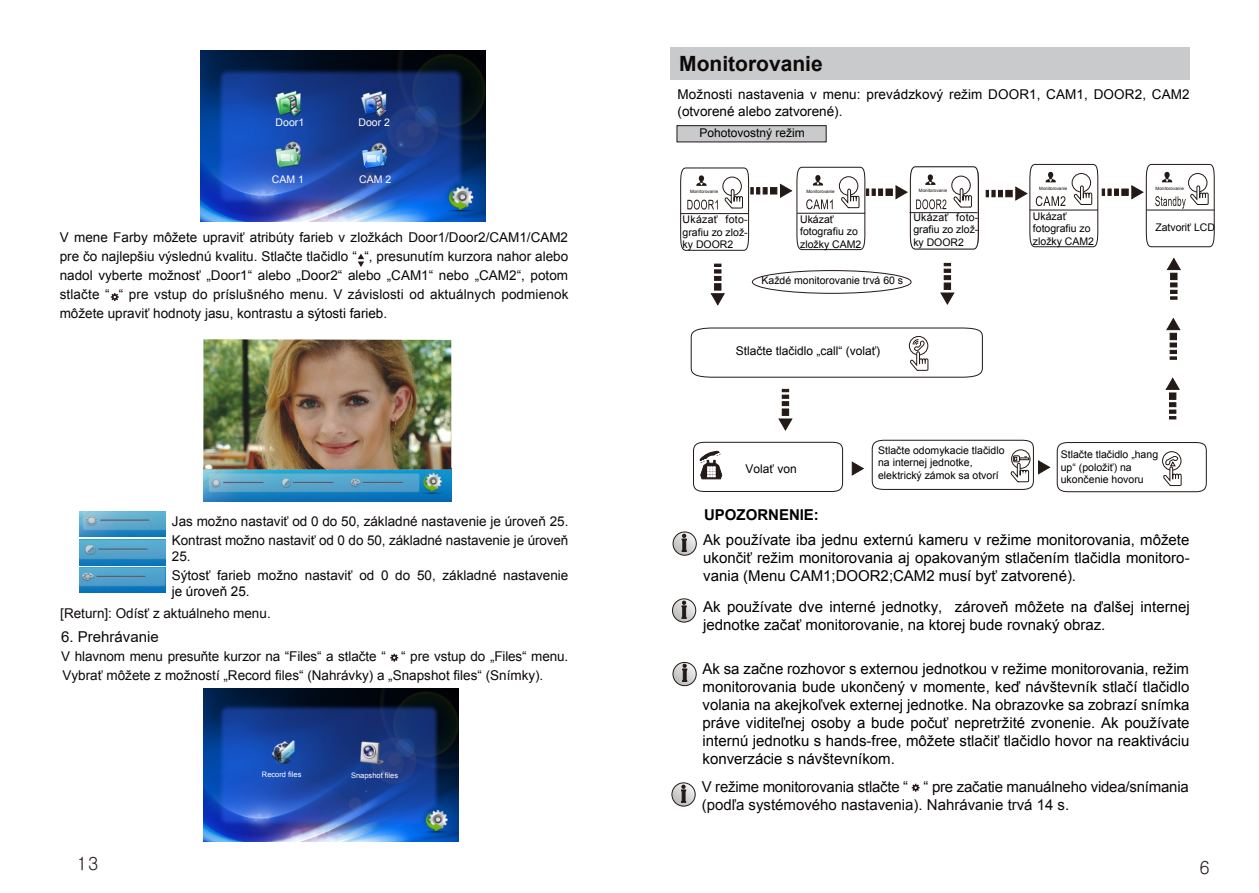
<style>
.page{position:relative;width:1259px;height:893px;background:#fff}
.page>*{position:absolute;margin:0;border:0;box-sizing:border-box;transform-origin:0 0}
.t1{font:700 21px "Arial";color:#0d0908}
.t2{font:18px "Gulim";color:#231916}
.t3{font:15px/18px "Arial";color:#000;text-align:justify}
.t4{font:15px/18px "Arial";letter-spacing:-.015em;color:#0d0908}
.t5{font:700 15px "Arial";color:#000}
.t6{font:13.5px/18.9px "Arial";color:#080807;text-align:justify}
.t7{font:13.5px/19.2px "Arial";color:#0d0908}
.t8{font:13.5px/16.2px "Arial";letter-spacing:.01em;color:#000}
.t9{font:12px "Arial";color:#000}
.t10{font:10.5px/12.6px "Arial";color:#000}
.t11{font:10.5px "Arial";color:#fff}
.t12{font:7.5px "Arial";color:#fff}
.t13{font:4.5px "Arial";color:#0d0908}
.s1{color:#000}
</style>
<div class="page">
<img style="left:200px;top:50px;width:285px;height:171px">
<img style="left:80px;top:567px;width:85px;height:26px">
<img style="left:80px;top:540px;width:85px;height:25px">
<img style="left:80px;top:511px;width:85px;height:26px">
<img style="left:203px;top:688px;width:255px;height:153px">
<img style="left:203px;top:339px;width:248px;height:9px">
<img style="left:203px;top:348px;width:248px;height:154px">
<svg style="left:358px;top:254px;width:6px;height:13px"></svg>
<svg style="left:111px;top:293px;width:8px;height:8px"></svg>
<svg style="left:390px;top:654px;width:8px;height:8px"></svg>
<div style="left:676px;top:125px;width:150px;height:17px;background:#c9cacb;border:1px solid #231916"></div>
<svg style="left:693px;top:442px;width:150px;height:50px"></svg>
<div style="left:672px;top:598px;width:24px;height:24px;border:1px solid #231916;border-radius:50%"></div>
<svg style="left:672px;top:599px;width:24px;height:23px"></svg>
<div style="left:672px;top:662px;width:24px;height:24px;border:1px solid #231916;border-radius:50%"></div>
<svg style="left:673px;top:662px;width:23px;height:24px"></svg>
<div style="left:671px;top:782px;width:24px;height:24px;border:1px solid #231916;border-radius:50%"></div>
<svg style="left:672px;top:783px;width:23px;height:23px"></svg>
<svg style="left:940px;top:263px;width:14px;height:42px"></svg>
<svg style="left:710px;top:264px;width:15px;height:41px"></svg>
<svg style="left:1165px;top:378px;width:14px;height:41px"></svg>
<svg style="left:851px;top:461px;width:13px;height:15px"></svg>
<svg style="left:778px;top:389px;width:14px;height:42px"></svg>
<svg style="left:985px;top:164px;width:229px;height:83px"></svg>
<hr style="left:1146px;top:210px;width:68px;height:1px;background:#231916">
<svg style="left:1166px;top:318px;width:14px;height:42px"></svg>
<svg style="left:1166px;top:258px;width:15px;height:42px"></svg>
<div style="left:752px;top:270px;width:159px;height:24px;border:1px solid #231916;border-radius:50%"></div>
<div style="left:670px;top:47px;width:519px;height:33px;background:#c9cacb"></div>
<div style="left:673px;top:532px;width:23px;height:24px;border:1px solid #231916;border-radius:50%"></div>
<svg style="left:673px;top:532px;width:23px;height:23px"></svg>
<svg style="left:680px;top:166px;width:298px;height:85px"></svg>
<svg style="left:691px;top:328px;width:292px;height:50px"></svg>
<svg style="left:872px;top:440px;width:178px;height:50px"></svg>
<svg style="left:1056px;top:442px;width:150px;height:50px"></svg>
<svg style="left:911px;top:784px;width:8px;height:8px"></svg>
<p class="t11" style="left:276px;top:117px;width:30px">Door1</p>
<p class="t11" style="left:358px;top:117px;width:33px">Door 2</p>
<p class="t11" style="left:272px;top:174px;width:34px">CAM 1</p>
<p class="t11" style="left:359px;top:174px;width:34px">CAM 2</p>
<p class="t6" style="left:60px;top:229px;width:510px">V mene Farby môžete upraviť atribúty farieb v zložkách Door1/Door2/CAM1/CAM2 pre čo najlepšiu výslednú kvalitu. Stlačte tlačidlo “ “, presunutím kurzora nahor alebo nadol vyberte možnosť „Door1“ alebo „Door2“ alebo „CAM1“ nebo „CAM2“, potom stlačte “ “ pre vstup do príslušného menu. V závislosti od aktuálnych podmienok môžete upraviť hodnoty jasu, kontrastu a <span class="s1">sýtosti farieb.</span></p>
<p class="t7" style="left:172px;top:512px;width:398px">Jas možno nastaviť od 0 do 50, základné nastavenie je úroveň 25.<br>Kontrast možno nastaviť od 0 do 50, základné nastavenie je úroveň</p>
<p class="t7" style="left:172px;top:547px;width:20px">25.</p>
<p class="t6" style="left:172px;top:567px;width:398px">Sýtosť farieb možno nastaviť od 0 do 50, základné nastavenie</p>
<p class="t8" style="left:172px;top:584px;width:79px">je úroveň 25.</p>
<p class="t7" style="left:60px;top:604px;width:212px">[Return]: Odísť z aktuálneho menu.</p>
<p class="t4" style="left:61px;top:628px;width:99px">6. Prehrávanie</p>
<p class="t7" style="left:61px;top:648px;width:508px">V hlavnom menu presuňte kurzor na “Files“ a stlačte “ “ pre vstup do „Files“ menu.<br>Vybrať môžete z možností „Record files“ (Nahrávky) a „Snapshot files“ (Snímky).</p>
<p class="t2" style="left:77px;top:854px;width:23px">13</p>
<p class="t12" style="left:262px;top:771px;width:41px">Record files</p>
<p class="t12" style="left:351px;top:772px;width:49px">Snapshot files</p>
<h1 class="t1" style="left:679px;top:53px;width:145px">Monitorovanie</h1>
<p class="t8" style="left:677px;top:87px;width:513px">Možnosti nastavenia v menu: prevádzkový režim DOOR1, CAM1, DOOR2, CAM2 (otvorené alebo zatvorené).</p>
<p class="t9" style="left:699px;top:127px;width:107px">Pohotovostný režim</p>
<p class="t13" style="left:690px;top:189px;width:30px">Monitorovanie</p>
<p class="t13" style="left:806px;top:189px;width:30px">Monitorovanie</p>
<p class="t13" style="left:919px;top:188px;width:30px">Monitorovanie</p>
<p class="t13" style="left:1039px;top:186px;width:30px">Monitorovanie</p>
<p class="t13" style="left:1155px;top:186px;width:30px">Monitorovanie</p>
<p class="t10" style="left:682px;top:214px;width:67px;text-align:justify">Ukázať foto&shy;grafiu zo zlož&shy;ky DOOR2</p>
<p class="t10" style="left:800px;top:213px;width:63px">Ukázať fotografiu zo zložky CAM2</p>
<p class="t10" style="left:761px;top:275px;width:143px">Každé monitorovanie trvá 60 s</p>
<p class="t10" style="left:913px;top:211px;width:67px;text-align:justify">Ukázať foto&shy;grafiu zo zlož&shy;ky DOOR2</p>
<p class="t10" style="left:1033px;top:210px;width:63px">Ukázať fotografiu zo zložky CAM2</p>
<p class="t9" style="left:736px;top:345px;width:146px">Stlačte tlačidlo „call“ (volať)</p>
<p class="t10" style="left:1155px;top:221px;width:61px">Zatvoriť LCD</p>
<p class="t9" style="left:745px;top:462px;width:53px">Volať von</p>
<p class="t5" style="left:704px;top:507px;width:116px">UPOZORNENIE:</p>
<p class="t10" style="left:878px;top:444px;width:128px">Stlačte odomykacie tlačidlo na internej jednotke, elektrický zámok sa otvorí</p>
<p class="t10" style="left:1060px;top:449px;width:99px">Stlačte tlačidlo „hang up“ (položiť) na ukončenie hovoru</p>
<p class="t3" style="left:703px;top:531px;width:488px">Ak používate iba jednu externú kameru v režime monitorovania, môžete ukončiť režim monitorovania aj opakovaným stlačením tlačidla monitoro&shy;vania (Menu CAM1;DOOR2;CAM2 musí byť zatvorené).</p>
<p class="t3" style="left:703px;top:598px;width:488px">Ak používate dve interné jednotky, zároveň môžete na ďalšej internej jednotke začať monitorovanie, na ktorej bude rovnaký obraz.</p>
<p class="t3" style="left:702px;top:661px;width:488px">Ak sa začne rozhovor s externou jednotkou v režime monitorovania, režim monitorovania bude ukončený v momente, keď návštevník stlačí tlačidlo volania na akejkoľvek externej jednotke. Na obrazovke sa zobrazí snímka práve viditeľnej osoby a bude počuť nepretržité zvonenie. Ak používate internú jednotku s hands-free, môžete stlačiť tlačidlo hovor na reaktiváciu konverzácie s návštevníkom.</p>
<p class="t4" style="left:701px;top:779px;width:488px">V režime monitorovania stlačte “ “ pre začatie manuálneho videa/snímania (podľa systémového nastavenia). Nahrávanie trvá 14 s.</p>
<p class="t2" style="left:1199px;top:859px;width:12px">6</p>
</div>
